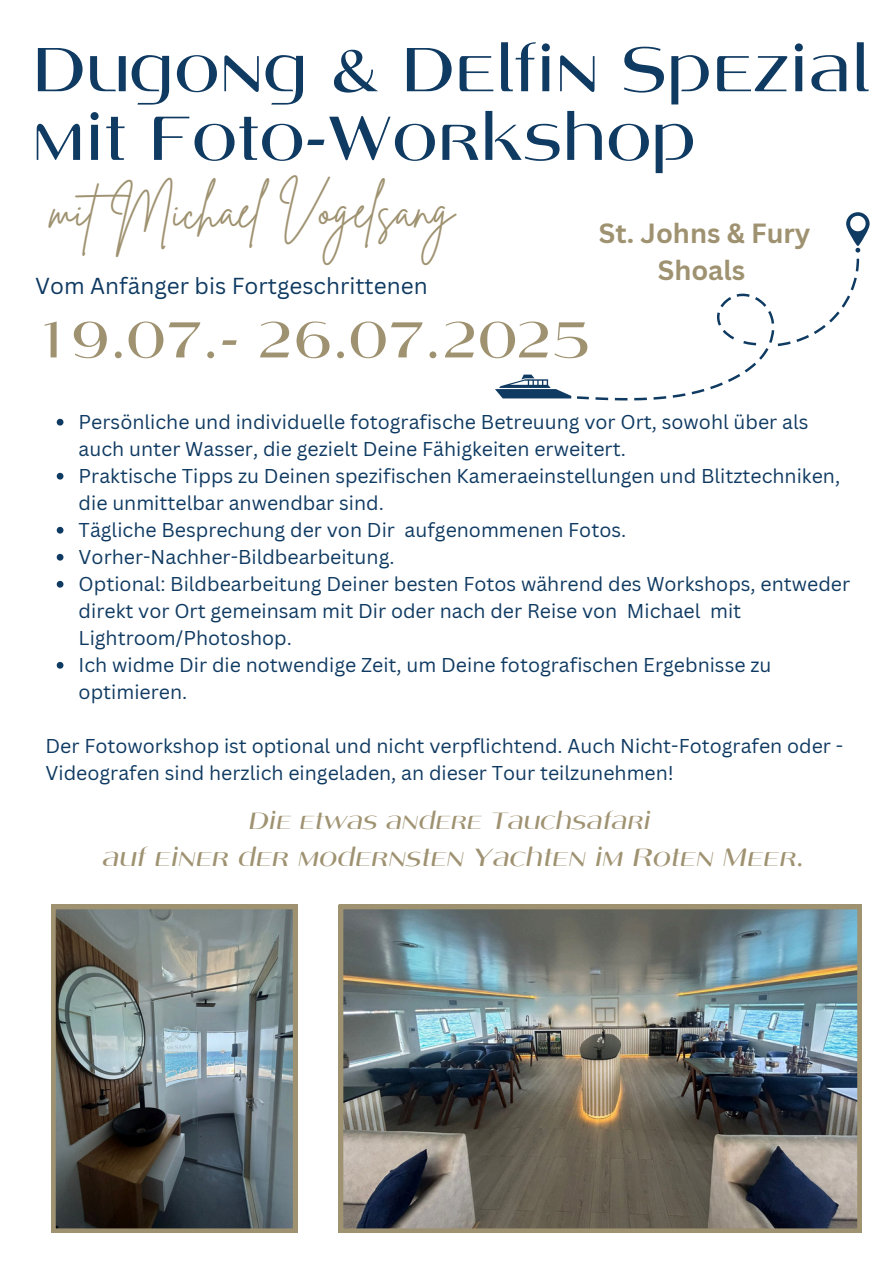
<style>
.page{position:relative;width:894px;height:1264px;background:#fff}
.page>*{position:absolute;margin:0;border:0;box-sizing:border-box;transform-origin:0 0}
.t1{font:67.5px/68.7px "Angelica";color:#0f3a62}
.t2{font:57px "Angelica";color:#9f9271}
.t3{font:49.5px "Brittany Signature";color:#9f9271}
.t4{font:italic 27px "Angelica";color:#9f9271}
.t5{font:700 27px/37.2px "Canva Sans";color:#9f9271;text-align:center}
.t6{font:italic 25.5px "Angelica";color:#9f9271}
.t7{font:22.5px "Canva Sans";color:#0f3a62}
.t8{font:19.5px/27px "Canva Sans";color:#0f3a62}
</style>
<div class="page">
<img style="left:51px;top:904px;width:246px;height:328px">
<img style="left:339px;top:904px;width:522px;height:328px">
<svg style="left:57px;top:419px;width:6px;height:6px"></svg>
<svg style="left:57px;top:473px;width:6px;height:6px"></svg>
<svg style="left:57px;top:527px;width:6px;height:6px"></svg>
<svg style="left:57px;top:554px;width:6px;height:6px"></svg>
<svg style="left:57px;top:581px;width:6px;height:6px"></svg>
<svg style="left:57px;top:662px;width:6px;height:6px"></svg>
<svg style="left:495px;top:374px;width:76px;height:24px"></svg>
<svg style="left:846px;top:212px;width:23px;height:40px"></svg>
<svg style="left:855px;top:259px;width:3px;height:12px"></svg>
<svg style="left:796px;top:277px;width:60px;height:65px"></svg>
<svg style="left:710px;top:294px;width:80px;height:95px"></svg>
<svg style="left:691px;top:389px;width:13px;height:5px"></svg>
<svg style="left:672px;top:393px;width:13px;height:5px"></svg>
<svg style="left:577px;top:396px;width:11px;height:3px"></svg>
<svg style="left:653px;top:396px;width:13px;height:3px"></svg>
<svg style="left:595px;top:397px;width:13px;height:3px"></svg>
<svg style="left:634px;top:397px;width:12px;height:3px"></svg>
<svg style="left:614px;top:398px;width:13px;height:2px"></svg>
<p class="t1" style="left:32px;top:39px;width:839px">Dugong &amp; Delfin Spezial mit Foto-Workshop</p>
<p class="t3" style="left:50px;top:178px;width:405px">mitMichael Vogelsang</p>
<p class="t5" style="left:598px;top:213px;width:213px">St. Johns &amp; Fury<br>Shoals</p>
<p class="t7" style="left:35px;top:270px;width:394px">Vom Anfänger bis Fortgeschrittenen</p>
<p class="t2" style="left:35px;top:316px;width:556px">19.07.- 26.07.2025</p>
<p class="t8" style="left:79px;top:408px;width:731px">Persönliche und individuelle fotografische Betreuung vor Ort, sowohl über als auch unter Wasser, die gezielt Deine Fähigkeiten erweitert.</p>
<h4 class="t8" style="left:79px;top:462px;width:762px">Praktische Tipps zu Deinen spezifischen Kameraeinstellungen und Blitztechniken, die unmittelbar anwendbar sind.</h4>
<h6 class="t8" style="left:79px;top:516px;width:549px">Tägliche Besprechung der von Dir aufgenommenen Fotos.</h6>
<h2 class="t8" style="left:79px;top:543px;width:317px">Vorher-Nachher-Bildbearbeitung.</h2>
<p class="t8" style="left:79px;top:570px;width:773px">Optional: Bildbearbeitung Deiner besten Fotos während des Workshops, entweder direkt vor Ort gemeinsam mit Dir oder nach der Reise von Michael mit<br>Lightroom/Photoshop.</p>
<p class="t8" style="left:79px;top:651px;width:694px">Ich widme Dir die notwendige Zeit, um Deine fotografischen Ergebnisse zu optimieren.</p>
<p class="t8" style="left:45px;top:732px;width:799px">Der Fotoworkshop ist optional und nicht verpflichtend. Auch Nicht-Fotografen oder -<br>Videografen sind herzlich eingeladen, an dieser Tour teilzunehmen!</p>
<h5 class="t6" style="left:247px;top:810px;width:403px">Die etwas andere Tauchsafari</h5>
<h5 class="t4" style="left:101px;top:846px;width:704px">auf einer der modernsten Yachten im Roten Meer.</h5>
</div>
